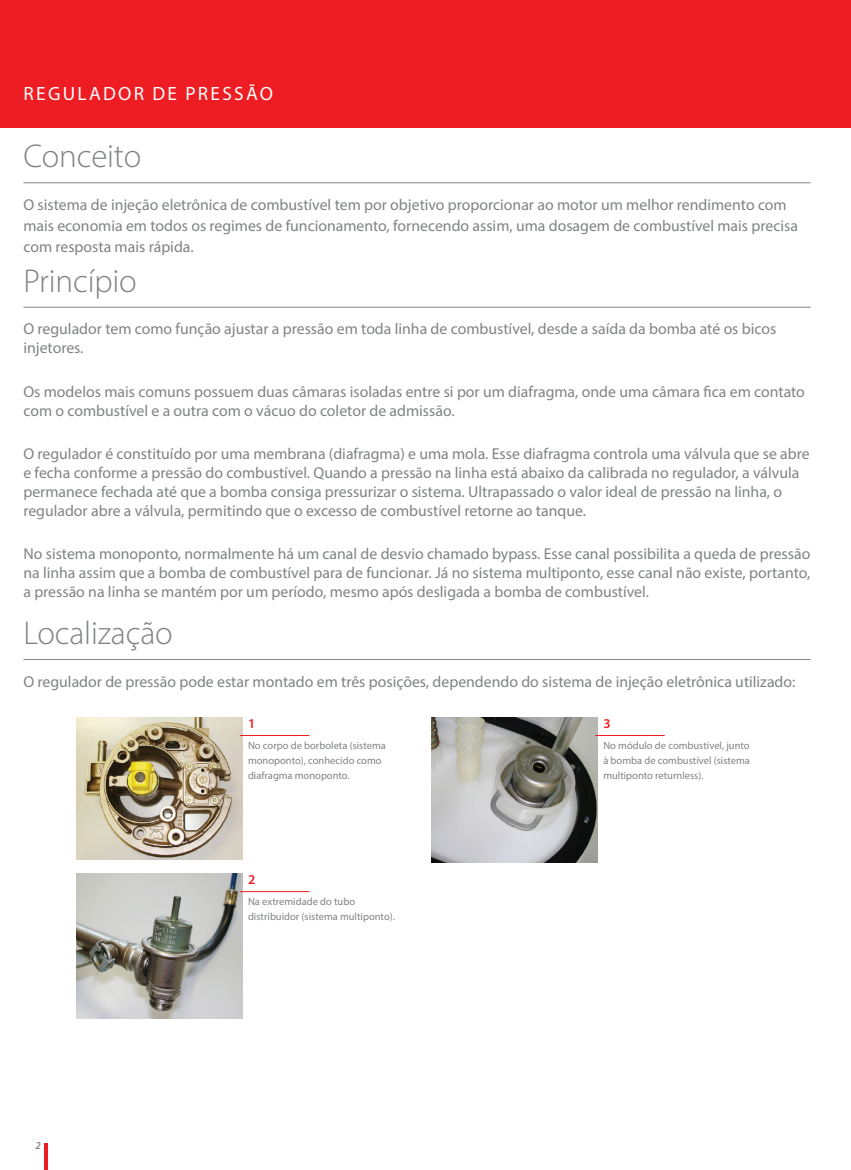
<style>
.page{position:relative;width:851px;height:1170px;background:#fff}
.page>*{position:absolute;margin:0;border:0;box-sizing:border-box;transform-origin:0 0}
.t1{font:300 33px "Myriad Pro";letter-spacing:-.005em;color:#808285}
.t2{font:19.2px "Myriad Pro";letter-spacing:.12em;color:#fff}
.t3{font:15.75px/18.9px "Myriad Pro";color:#808285}
.t4{font:600 13.5px "Myriad Pro";color:#ee1d23}
.t5{font:10.5px/15px "Myriad Pro";color:#808285}
.t6{font:italic 600 10.5px "Myriad Pro";color:#808285}
</style>
<div class="page">
<hr style="left:44px;top:1142px;width:3px;height:27px;background:#ee1d23">
<div style="left:0;top:0;width:850px;height:128px;background:#ee1d23"></div>
<hr style="left:23px;top:182px;width:787px;height:1px;background:#808285">
<hr style="left:23px;top:307px;width:787px;height:1px;background:#808285">
<hr style="left:23px;top:659px;width:787px;height:1px;background:#808285">
<img style="left:77px;top:717px;width:165px;height:142px">
<img style="left:77px;top:873px;width:165px;height:145px">
<img style="left:432px;top:717px;width:165px;height:145px">
<hr style="left:240px;top:735px;width:69px;height:1px;background:#ee1d23">
<hr style="left:240px;top:891px;width:69px;height:1px;background:#ee1d23">
<hr style="left:595px;top:735px;width:69px;height:1px;background:#ee1d23">
<p class="t2" style="left:24px;top:81px;width:251px">REGULADOR DE PRESSÃO</p>
<p class="t1" style="left:23px;top:136px;width:119px">Conceito</p>
<p class="t3" style="left:23px;top:194px;width:776px;line-height:21px">O sistema de injeção eletrônica de combustível tem por objetivo proporcionar ao motor um melhor rendimento com mais economia em todos os regimes de funcionamento, fornecendo assim, uma dosagem de combustível mais precisa com resposta mais rápida.</p>
<p class="t1" style="left:23px;top:261px;width:115px">Princípio</p>
<p class="t3" style="left:23px;top:319px;width:754px">O regulador tem como função ajustar a pressão em toda linha de combustível, desde a saída da bomba até os bicos injetores.</p>
<p class="t3" style="left:23px;top:382px;width:783px">Os modelos mais comuns possuem duas câmaras isoladas entre si por um diafragma, onde uma câmara fica em contato com o combustível e a outra com o vácuo do coletor de admissão.</p>
<p class="t3" style="left:23px;top:444px;width:787px">O regulador é constituído por uma membrana (diafragma) e uma mola. Esse diafragma controla uma válvula que se abre e fecha conforme a pressão do combustível. Quando a pressão na linha está abaixo da calibrada no regulador, a válvula permanece fechada até que a bomba consiga pressurizar o sistema. Ultrapassado o valor ideal de pressão na linha, o regulador abre a válvula, permitindo que o excesso de combustível retorne ao tanque.</p>
<p class="t3" style="left:23px;top:544px;width:788px;text-align:justify">No sistema monoponto, normalmente há um canal de desvio chamado bypass. Esse canal possibilita a queda de pressão na linha assim que a bomba de combustível para de funcionar. Já no sistema multiponto, esse canal não existe, portanto, a pressão na linha se mantém por um período, mesmo após desligada a bomba de combustível.</p>
<p class="t1" style="left:23px;top:613px;width:151px">Localização</p>
<p class="t3" style="left:23px;top:671px;width:773px">O regulador de pressão pode estar montado em três posições, dependendo do sistema de injeção eletrônica utilizado:</p>
<p class="t6" style="left:36px;top:1139px;width:7px">2</p>
<p class="t4" style="left:248px;top:714px;width:9px">1</p>
<p class="t5" style="left:248px;top:737px;width:139px">No corpo de borboleta (sistema monoponto), conhecido como diafragma monoponto.</p>
<p class="t4" style="left:248px;top:870px;width:9px">2</p>
<p class="t5" style="left:248px;top:893px;width:148px">Na extremidade do tubo distribuidor (sistema multiponto).</p>
<p class="t4" style="left:603px;top:714px;width:9px">3</p>
<p class="t5" style="left:603px;top:737px;width:148px;text-align:justify">No módulo de combustível, junto à bomba de combustível (sistema multiponto returnless).</p>
</div>
